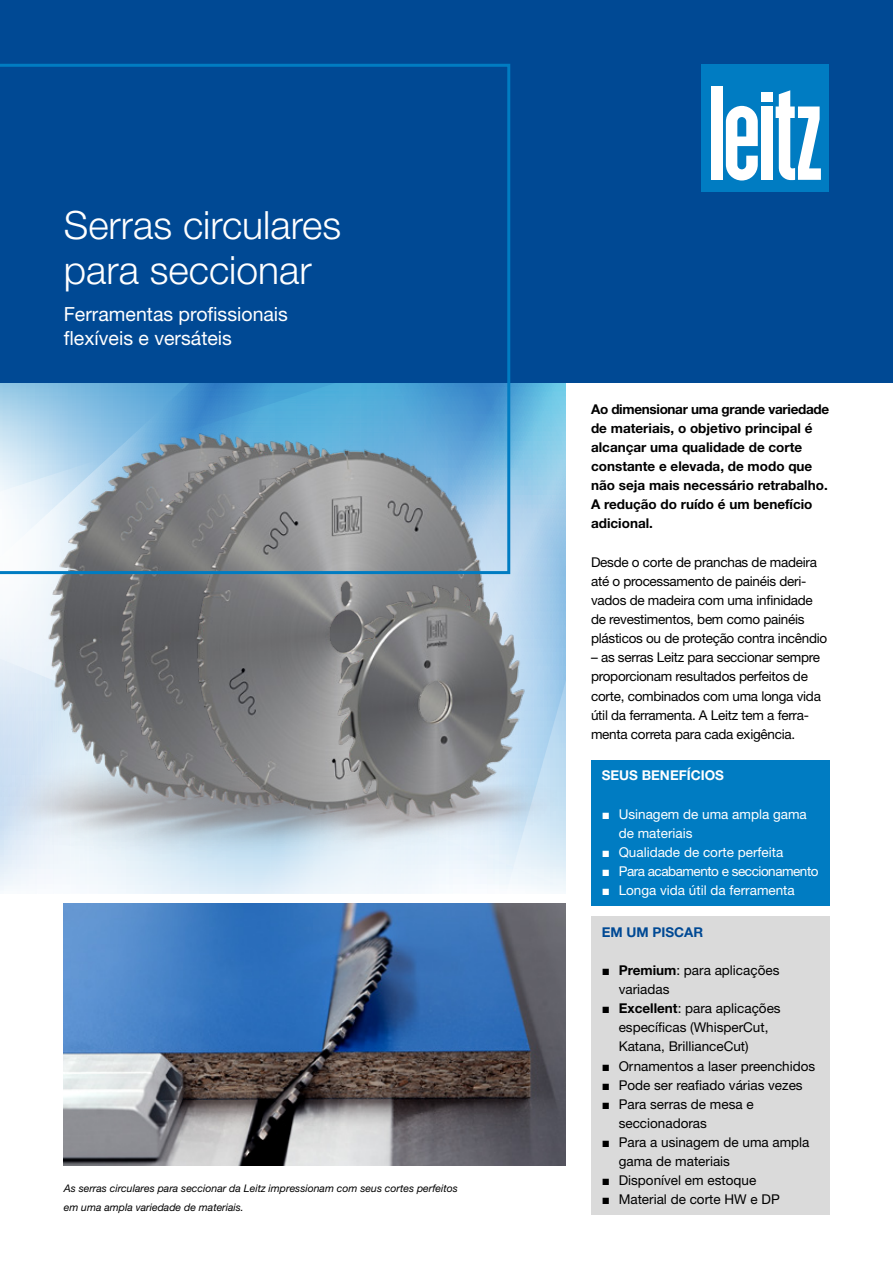
<style>
.page{position:relative;width:893px;height:1263px;background:#fff}
.page>*{position:absolute;margin:0;border:0;box-sizing:border-box;transform-origin:0 0}
.t1{font:300 39px/45px "Helvetica Neue LT Pro";color:#fff}
.t2{font:19.5px/24px "Helvetica Neue LT Pro";color:#fff}
.t3{font:13.5px/19.2px "Helvetica Neue LT Pro";letter-spacing:-.02em;color:#000}
.t4{font:13.5px/19.2px "Helvetica Neue LT Pro";color:#000}
.t5{font:700 13.5px/19.2px "Helvetica Neue LT Pro";color:#000}
.t6{font:13.5px/19.2px "Helvetica Neue LT Pro";color:#fff}
.t7{font:13.5px "Helvetica Neue LT Pro";letter-spacing:-.035em;color:#fff}
.t8{font:700 13.5px "Helvetica Neue LT Pro";color:#fff}
.t9{font:700 13.5px "Helvetica Neue LT Pro";color:#004994}
.t10{font:italic 10.5px/19px "Helvetica Neue LT Pro";color:#000}
.s1{font-family:"Arial"}
.s2{font-weight:700}
</style>
<div class="page">
<svg style="left:0;top:383px;width:566px;height:510px"></svg>
<div style="left:0;top:0;width:893px;height:383px;background:#004994"></div>
<img style="left:0;top:400px;width:563px;height:470px">
<img style="left:49px;top:401px;width:517px;height:466px">
<img style="left:232px;top:541px;width:334px;height:323px">
<svg style="left:0;top:64px;width:510px;height:510px"></svg>
<div style="left:702px;top:64px;width:127px;height:127px;background:#007cc2"></div>
<div style="left:761px;top:92px;width:11px;height:9px;background:#fff"></div>
<div style="left:761px;top:107px;width:11px;height:73px;background:#fff"></div>
<div style="left:711px;top:86px;width:12px;height:94px;background:#fff"></div>
<svg style="left:726px;top:106px;width:32px;height:74px"></svg>
<svg style="left:776px;top:90px;width:45px;height:90px"></svg>
<div style="left:591px;top:760px;width:238px;height:146px;background:#007cc2"></div>
<div style="left:591px;top:916px;width:238px;height:299px;background:#dadada"></div>
<img style="left:64px;top:904px;width:502px;height:261px">
<h1 class="t1" style="left:64px;top:202px;width:279px">Serras circulares para seccionar</h1>
<h2 class="t2" style="left:64px;top:302px;width:226px">Ferramentas profissionais flexíveis e versáteis</h2>
<p class="t10" style="left:64px;top:1178px;width:396px">As serras circulares para seccionar da Leitz impressionam com seus cortes perfeitos em uma ampla variedade de materiais.</p>
<p class="t5" style="left:591px;top:399px;width:240px">Ao dimensionar uma grande variedade de materiais, o objetivo principal é alcançar uma qualidade de corte constante e elevada, de modo que não seja mais necessário retrabalho.<br>A redução do ruído é um benefício adicional.</p>
<p class="t3" style="left:591px;top:552px;width:238px">Desde o corte de pranchas de madeira até o processamento de painéis deri&shy;vados de madeira com uma infinidade de revestimentos, bem como painéis plásticos ou de proteção contra incêndio</p>
<p class="t3" style="left:591px;top:648px;width:231px">– as serras Leitz para seccionar sempre proporcionam resultados perfeitos de corte, combinados com uma longa vida útil da ferramenta. A Leitz tem a ferra&shy;menta correta para cada exigência.</p>
<p class="t8" style="left:602px;top:767px;width:124px">SEUS BENEFÍCIOS</p>
<p class="t6" style="left:619px;top:804px;width:190px;text-indent:-17px"><span class="s1">■</span> Usinagem de uma ampla gama de materiais</p>
<p class="t6" style="left:602px;top:842px;width:183px"><span class="s1">■</span> Qualidade de corte perfeita</p>
<p class="t7" style="left:602px;top:863px;width:218px"><span class="s1">■</span> Para acabamento e seccionamento</p>
<p class="t6" style="left:602px;top:880px;width:195px"><span class="s1">■</span> Longa vida útil da ferramenta</p>
<p class="t9" style="left:602px;top:923px;width:103px">EM UM PISCAR</p>
<p class="t4" style="left:619px;top:960px;width:162px;text-indent:-17px"><span class="s1">■</span> <span class="s2">Premium</span>: para aplicações variadas</p>
<p class="t4" style="left:619px;top:998px;width:163px;text-indent:-17px"><span class="s1">■</span> <span class="s2">Excellent</span>: para aplicações específicas (WhisperCut,<br>Katana, BrillianceCut)</p>
<p class="t4" style="left:602px;top:1056px;width:215px"><span class="s1">■</span> Ornamentos a laser preenchidos</p>
<p class="t4" style="left:602px;top:1075px;width:202px"><span class="s1">■</span> Pode ser reafiado várias vezes</p>
<p class="t4" style="left:619px;top:1094px;width:137px;text-indent:-17px"><span class="s1">■</span> Para serras de mesa e seccionadoras</p>
<p class="t4" style="left:619px;top:1132px;width:192px;text-indent:-17px"><span class="s1">■</span> Para a usinagem de uma ampla gama de materiais</p>
<p class="t4" style="left:602px;top:1171px;width:156px"><span class="s1">■</span> Disponível em estoque</p>
<p class="t4" style="left:602px;top:1190px;width:180px"><span class="s1">■</span> Material de corte HW e DP</p>
</div>
